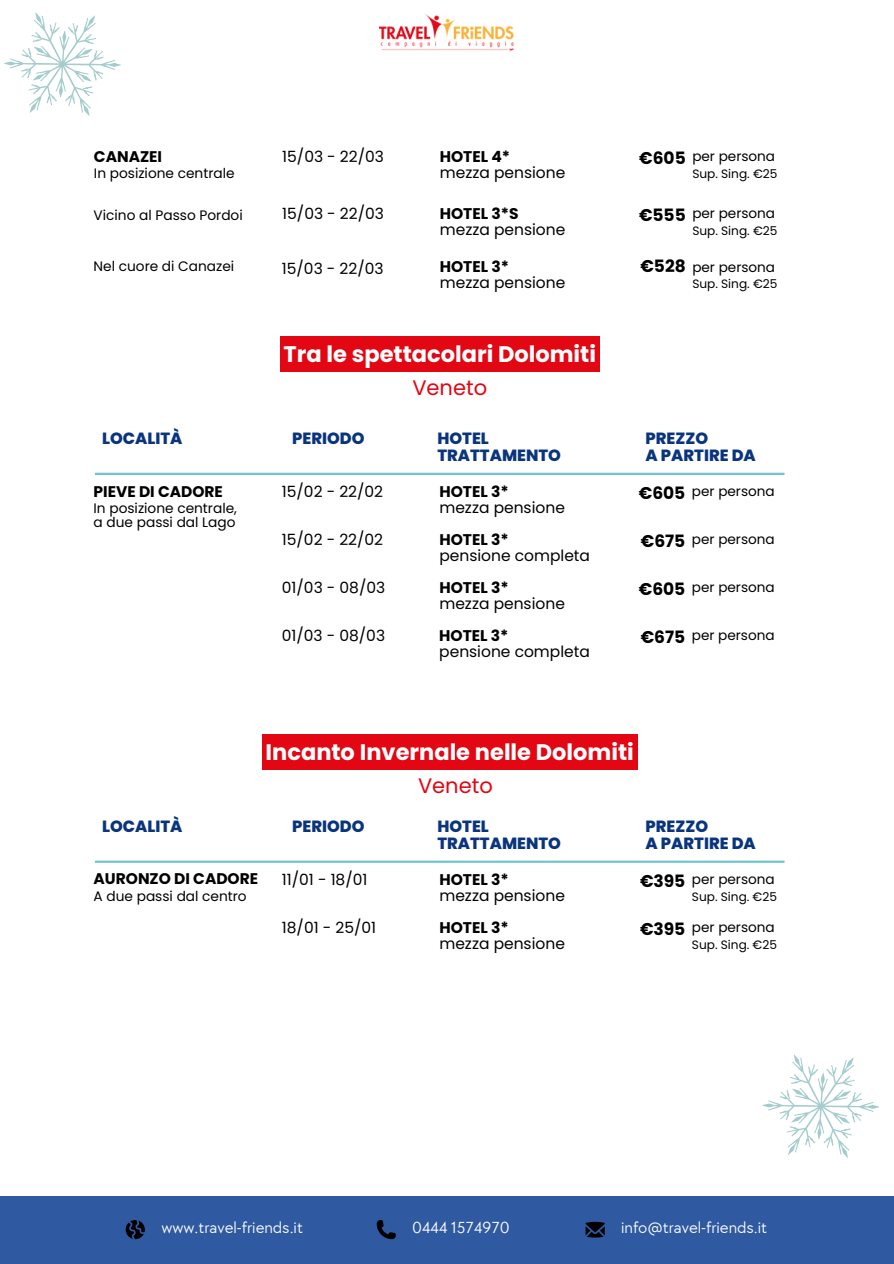
<style>
.page{position:relative;width:894px;height:1264px;background:#fff}
.page>*{position:absolute;margin:0;border:0;box-sizing:border-box;transform-origin:0 0}
.t1{font:700 22.5px "Poppins";color:#fff}
.t2{font:21px "Poppins";color:#e30613}
.t3{font:700 16.95px "Poppins";color:#000}
.t4{font:16.5px "TT Chocolates";color:#fff}
.t5{font:800 16.2px "Poppins";color:#0a357d}
.t6{font:15.45px "Poppins";color:#000}
.t7{font:700 15.45px "Poppins";color:#000}
.t8{font:13.65px "Poppins";color:#000}
.t9{font:12.15px "Poppins";color:#000}
</style>
<div class="page">
<img style="left:380px;top:14px;width:133px;height:38px">
<div style="left:0;top:1195px;width:893px;height:68px;background:#2f59a0"></div>
<svg style="left:376px;top:1220px;width:20px;height:19px"></svg>
<svg style="left:126px;top:1220px;width:19px;height:19px"></svg>
<svg style="left:585px;top:1221px;width:19px;height:16px"></svg>
<svg style="left:4px;top:12px;width:117px;height:104px"></svg>
<svg style="left:762px;top:1054px;width:118px;height:104px"></svg>
<div style="left:280px;top:336px;width:319px;height:35px;background:#e30613"></div>
<hr style="left:95px;top:472px;width:689px;height:3px;background:#6fc6d1">
<div style="left:262px;top:734px;width:375px;height:35px;background:#e30613"></div>
<hr style="left:95px;top:860px;width:689px;height:2px;background:#6fc6d1">
<p class="t7" style="left:94px;top:145px;width:70px">CANAZEI</p>
<p class="t8" style="left:94px;top:164px;width:142px">In posizione centrale</p>
<p class="t6" style="left:282px;top:146px;width:103px">15/03 - 22/03</p>
<h4 class="t7" style="left:439px;top:146px;width:72px">HOTEL 4*</h4>
<p class="t6" style="left:439px;top:162px;width:127px">mezza pensione</p>
<p class="t3" style="left:639px;top:146px;width:48px">€605</p>
<p class="t8" style="left:692px;top:147px;width:84px">per persona</p>
<p class="t9" style="left:692px;top:165px;width:87px">Sup. Sing. €25</p>
<h1 class="t8" style="left:94px;top:206px;width:151px">Vicino al Passo Pordoi</h1>
<h2 class="t8" style="left:94px;top:256px;width:142px">Nel cuore di Canazei</h2>
<p class="t6" style="left:282px;top:202px;width:103px">15/03 - 22/03</p>
<p class="t7" style="left:439px;top:202px;width:80px">HOTEL 3*S</p>
<p class="t6" style="left:439px;top:218px;width:127px">mezza pensione</p>
<p class="t6" style="left:282px;top:258px;width:103px">15/03 - 22/03</p>
<p class="t7" style="left:439px;top:256px;width:71px">HOTEL 3*</p>
<h4 class="t6" style="left:439px;top:272px;width:127px">mezza pensione</h4>
<p class="t3" style="left:638px;top:203px;width:48px">€555</p>
<p class="t8" style="left:692px;top:203px;width:84px">per persona</p>
<p class="t9" style="left:692px;top:222px;width:87px">Sup. Sing. €25</p>
<p class="t3" style="left:640px;top:255px;width:47px">€528</p>
<p class="t8" style="left:692px;top:257px;width:84px">per persona</p>
<h4 class="t9" style="left:692px;top:275px;width:87px">Sup. Sing. €25</h4>
<p class="t1" style="left:283px;top:338px;width:314px">Tra le spettacolari Dolomiti</p>
<p class="t2" style="left:412px;top:373px;width:76px">Veneto</p>
<h4 class="t5" style="left:102px;top:427px;width:82px">LOCALITÀ</h4>
<p class="t5" style="left:292px;top:427px;width:74px">PERIODO</p>
<p class="t5" style="left:437px;top:427px;width:53px">HOTEL</p>
<h5 class="t5" style="left:437px;top:443px;width:125px">TRATTAMENTO</h5>
<p class="t5" style="left:645px;top:427px;width:64px">PREZZO</p>
<p class="t5" style="left:645px;top:443px;width:112px">A PARTIRE DA</p>
<p class="t7" style="left:94px;top:480px;width:131px">PIEVE DI CADORE</p>
<p class="t8" style="left:94px;top:499px;width:145px">In posizione centrale,</p>
<p class="t8" style="left:94px;top:513px;width:143px">a due passi dal Lago</p>
<p class="t6" style="left:282px;top:481px;width:103px">15/02 - 22/02</p>
<h3 class="t7" style="left:439px;top:481px;width:71px">HOTEL 3*</h3>
<p class="t3" style="left:638px;top:481px;width:48px">€605</p>
<h3 class="t8" style="left:691px;top:481px;width:84px">per persona</h3>
<p class="t6" style="left:439px;top:497px;width:127px">mezza pensione</p>
<p class="t6" style="left:282px;top:528px;width:103px">15/02 - 22/02</p>
<p class="t7" style="left:439px;top:528px;width:71px">HOTEL 3*</p>
<h4 class="t3" style="left:640px;top:529px;width:46px">€675</h4>
<p class="t8" style="left:691px;top:529px;width:84px">per persona</p>
<p class="t6" style="left:439px;top:544px;width:152px">pensione completa</p>
<p class="t6" style="left:282px;top:576px;width:105px">01/03 - 08/03</p>
<p class="t7" style="left:439px;top:576px;width:71px">HOTEL 3*</p>
<h4 class="t3" style="left:638px;top:577px;width:48px">€605</h4>
<p class="t8" style="left:691px;top:577px;width:84px">per persona</p>
<p class="t6" style="left:439px;top:592px;width:127px">mezza pensione</p>
<p class="t6" style="left:282px;top:624px;width:105px">01/03 - 08/03</p>
<p class="t7" style="left:439px;top:624px;width:71px">HOTEL 3*</p>
<h4 class="t3" style="left:640px;top:625px;width:46px">€675</h4>
<p class="t8" style="left:691px;top:625px;width:84px">per persona</p>
<h1 class="t6" style="left:439px;top:640px;width:152px">pensione completa</h1>
<h2 class="t1" style="left:265px;top:736px;width:370px">Incanto Invernale nelle Dolomiti</h2>
<p class="t2" style="left:418px;top:770px;width:76px">Veneto</p>
<p class="t5" style="left:102px;top:814px;width:82px">LOCALITÀ</p>
<p class="t5" style="left:292px;top:814px;width:74px">PERIODO</p>
<p class="t5" style="left:437px;top:814px;width:53px">HOTEL</p>
<p class="t5" style="left:437px;top:831px;width:125px">TRATTAMENTO</p>
<h4 class="t5" style="left:645px;top:814px;width:64px">PREZZO</h4>
<p class="t5" style="left:645px;top:831px;width:112px">A PARTIRE DA</p>
<p class="t7" style="left:94px;top:868px;width:166px">AURONZO DI CADORE</p>
<p class="t8" style="left:94px;top:887px;width:155px">A due passi dal centro</p>
<p class="t6" style="left:282px;top:868px;width:87px">11/01 - 18/01</p>
<h3 class="t7" style="left:439px;top:868px;width:71px">HOTEL 3*</h3>
<p class="t6" style="left:439px;top:884px;width:127px">mezza pensione</p>
<p class="t3" style="left:639px;top:869px;width:47px">€395</p>
<p class="t8" style="left:691px;top:869px;width:84px">per persona</p>
<h3 class="t9" style="left:691px;top:888px;width:87px">Sup. Sing. €25</h3>
<p class="t6" style="left:282px;top:916px;width:96px">18/01 - 25/01</p>
<p class="t7" style="left:439px;top:916px;width:71px">HOTEL 3*</p>
<p class="t6" style="left:439px;top:932px;width:127px">mezza pensione</p>
<p class="t3" style="left:639px;top:917px;width:47px">€395</p>
<h4 class="t8" style="left:691px;top:917px;width:84px">per persona</h4>
<p class="t9" style="left:691px;top:936px;width:87px">Sup. Sing. €25</p>
<p class="t4" style="left:161px;top:1217px;width:143px">www.travel-friends.it</p>
<p class="t4" style="left:412px;top:1218px;width:99px">0444 1574970</p>
<p class="t4" style="left:621px;top:1217px;width:147px">info@travel-friends.it</p>
</div>
